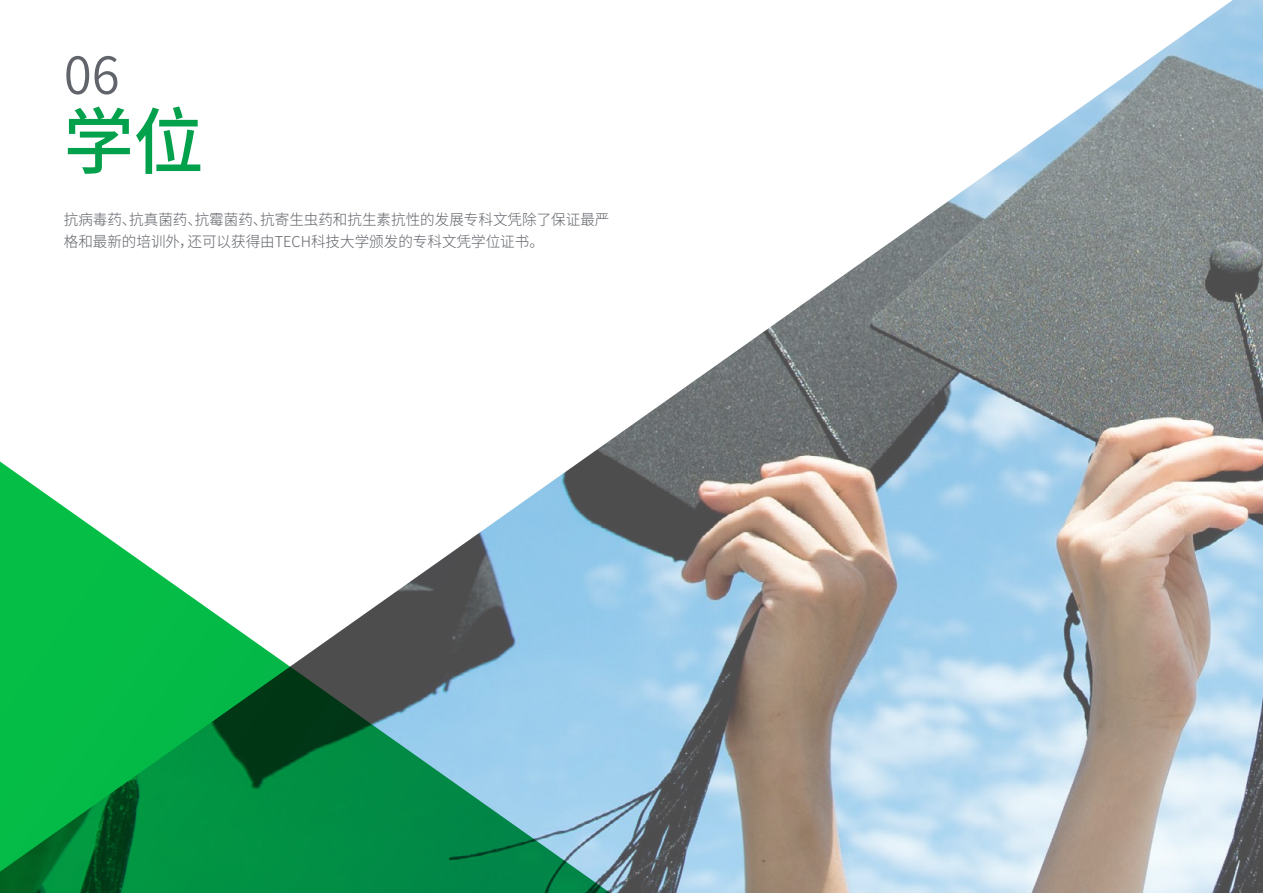
<style>
.page{position:relative;width:1263px;height:893px;background:#fff}
.page>*{position:absolute;margin:0;border:0;box-sizing:border-box;transform-origin:0 0}
.t1{font:500 72px "Source Han Sans CN";color:#04a14d}
.t2{font:52.5px "Source Han Sans CN";color:#61646a}
.t3{font:300 15px/22.5px "Source Han Sans CN";color:#61646a}
</style>
<div class="page">
<img style="left:602px;top:0;width:661px;height:893px">
<svg style="left:0;top:446px;width:640px;height:447px"></svg>
<h2 class="t2" style="left:64px;top:45px;width:57px">06</h2>
<h1 class="t1" style="left:64px;top:101px;width:141px">学位</h1>
<p class="t3" style="left:64px;top:208px;width:547px">抗病毒药、抗真菌药、抗霉菌药、抗寄生虫药和抗生素抗性的发展专科文凭除了保证最严格和最新的培训外，还可以获得由TECH科技大学颁发的专科文凭学位证书。</p>
</div>
